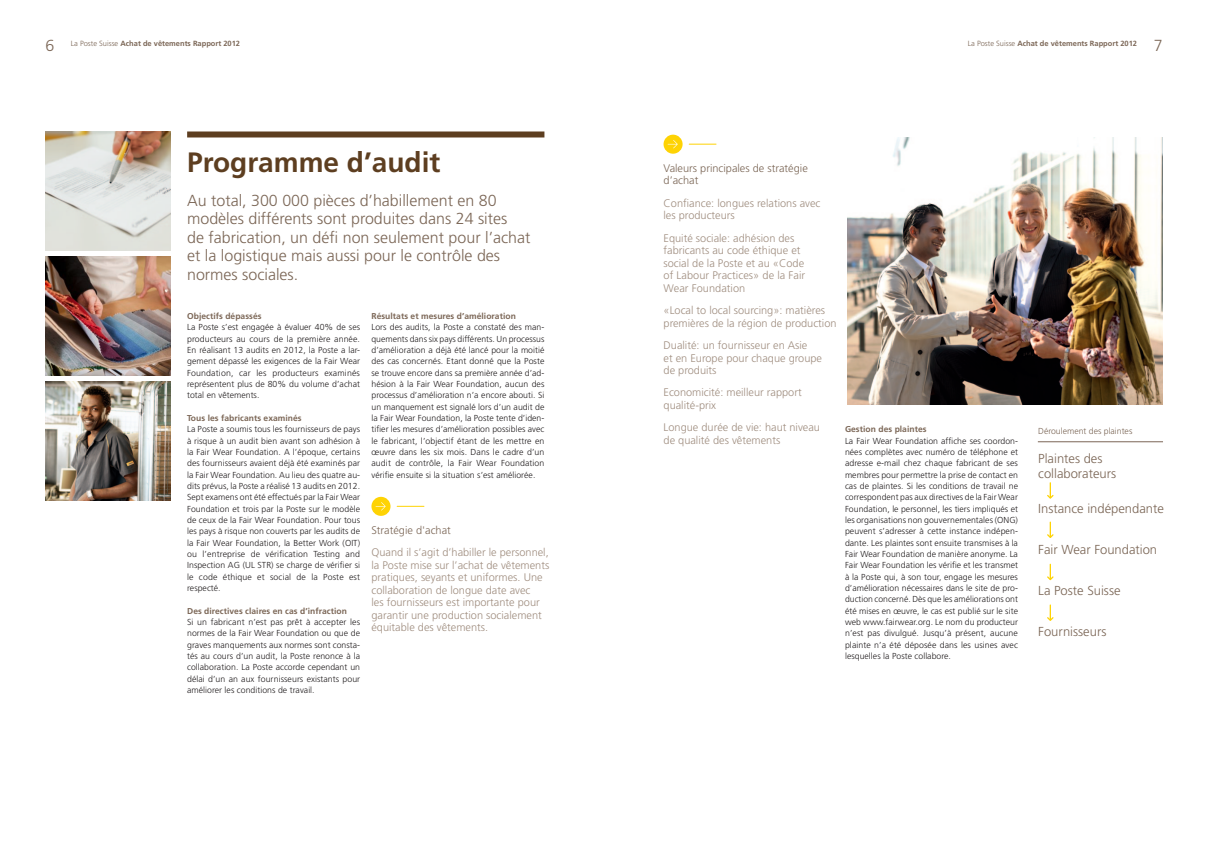
<style>
.page{position:relative;width:1208px;height:859px;background:#fff}
.page>*{position:absolute;margin:0;border:0;box-sizing:border-box;transform-origin:0 0}
.t1{font:700 28px "Frutiger LT Std";color:#5d3e20}
.t2{font:300 16px/18.5px "Frutiger";color:#7b6656}
.t3{font:300 13px/15px "Frutiger";color:#7b6656}
.t4{font:300 11px/12.5px "Frutiger";color:#a08e80}
.t5{font:300 11px/12.5px "Frutiger";color:#7b6656}
.t6{font:300 8.7px/11.3px "Frutiger";letter-spacing:.005em;color:#231f20;text-align:justify}
.t7{font:300 8.7px "Frutiger";color:#7b6656}
.t8{font:700 8.5px "Frutiger LT Std";letter-spacing:.005em;color:#7b6656}
.t9{font:700 7.5px "Frutiger LT Std";color:#7b6656}
.s1{font-family:"Frutiger";font-weight:300}
</style>
<div class="page">
<svg style="left:689px;top:144px;width:27px;height:1px"></svg>
<svg style="left:397px;top:506px;width:27px;height:1px"></svg>
<div style="left:187px;top:131px;width:357px;height:6px;background:#5d3e20"></div>
<hr style="left:1037px;top:442px;width:126px;height:1px;background:#7b6656">
<div style="left:663px;top:135px;width:19px;height:19px;background:#fed304;border-radius:50%"></div>
<svg style="left:667px;top:140px;width:10px;height:8px"></svg>
<img style="left:45px;top:257px;width:125px;height:119px">
<img style="left:45px;top:381px;width:125px;height:119px">
<img style="left:45px;top:132px;width:125px;height:119px">
<div style="left:371px;top:497px;width:19px;height:19px;background:#fed304;border-radius:50%"></div>
<svg style="left:375px;top:502px;width:11px;height:8px"></svg>
<img style="left:848px;top:137px;width:314px;height:267px">
<svg style="left:1047px;top:483px;width:7px;height:16px"></svg>
<svg style="left:1047px;top:522px;width:7px;height:16px"></svg>
<svg style="left:1047px;top:564px;width:7px;height:17px"></svg>
<svg style="left:1047px;top:605px;width:7px;height:16px"></svg>
<h2 class="t2" style="left:45px;top:36px;width:10px">6</h2>
<h2 class="t2" style="left:1153px;top:36px;width:10px">7</h2>
<p class="t9" style="left:71px;top:39px;width:171px"><span class="s1">La Poste Suisse</span> Achat de vêtements Rapport 2012</p>
<p class="t9" style="left:967px;top:39px;width:171px"><span class="s1">La Poste Suisse</span> Achat de vêtements Rapport 2012</p>
<h2 class="t1" style="left:187px;top:145px;width:255px">Programme d’audit</h2>
<p class="t2" style="left:187px;top:191px;width:345px">Au total, 300 000 pièces d’habillement en 80 modèles différents sont produites dans 24 sites<br>de fabrication, un défi non seulement pour l’achat et la logistique mais aussi pour le contrôle des</p>
<h2 class="t2" style="left:187px;top:265px;width:113px">normes sociales.</h2>
<h6 class="t8" style="left:187px;top:311px;width:76px">Objectifs dépassés</h6>
<p class="t6" style="left:187px;top:322px;width:174px">La Poste s’est engagée à évaluer 40% de ses producteurs au cours de la première année.<br>En réalisant 13 audits en 2012, la Poste a lar&shy;gement dépassé les exigences de la Fair Wear Foundation, car les producteurs examinés représentent plus de 80% du volume d’achat total en vêtements.</p>
<h6 class="t8" style="left:187px;top:413px;width:116px">Tous les fabricants examinés</h6>
<p class="t6" style="left:187px;top:424px;width:174px">La Poste a soumis tous les fournisseurs de pays à risque à un audit bien avant son adhésion à la Fair Wear Foundation. A l’époque, certains des fournisseurs avaient déjà été examinés par la Fair Wear Foundation. Au lieu des quatre au&shy;dits prévus, la Poste a réalisé 13 audits en 2012.<br>Sept examens ont été effectués par la Fair Wear Foundation et trois par la Poste sur le modèle de ceux de la Fair Wear Foundation. Pour tous les pays à risque non couverts par les audits de la Fair Wear Foundation, la Better Work (OIT) ou l’entreprise de vérification Testing and Inspection AG (UL STR) se charge de vérifier si le code éthique et social de la Poste est respecté.</p>
<h6 class="t8" style="left:187px;top:606px;width:161px">Des directives claires en cas d’infraction</h6>
<p class="t6" style="left:187px;top:616px;width:175px">Si un fabricant n’est pas prêt à accepter les normes de la Fair Wear Foundation ou que de graves manquements aux normes sont consta&shy;tés au cours d’un audit, la Poste renonce à la collaboration. La Poste accorde cependant un délai d’un an aux fournisseurs existants pour améliorer les conditions de travail.</p>
<p class="t8" style="left:371px;top:311px;width:146px">Résultats et mesures d’amélioration</p>
<p class="t6" style="left:371px;top:322px;width:174px">Lors des audits, la Poste a constaté des man&shy;quements dans six pays différents. Un processus d’amélioration a déjà été lancé pour la moitié des cas concernés. Etant donné que la Poste se trouve encore dans sa première année d’ad&shy;hésion à la Fair Wear Foundation, aucun des processus d’amélioration n’a encore abouti. Si un manquement est signalé lors d’un audit de la Fair Wear Foundation, la Poste tente d’iden&shy;tifier les mesures d’amélioration possibles avec le fabricant, l’objectif étant de les mettre en œuvre dans les six mois. Dans le cadre d’un audit de contrôle, la Fair Wear Foundation vérifie ensuite si la situation s’est améliorée.</p>
<p class="t5" style="left:371px;top:524px;width:81px">Stratégie d'achat</p>
<p class="t4" style="left:371px;top:546px;width:179px">Quand il s’agit d’habiller le personnel, la Poste mise sur l’achat de vêtements pratiques, seyants et uniformes. Une collaboration de longue date avec<br>les fournisseurs est importante pour garantir une production socialement équitable des vêtements.</p>
<p class="t5" style="left:663px;top:162px;width:146px">Valeurs principales de stratégie d’achat</p>
<p class="t4" style="left:663px;top:197px;width:158px">Confiance: longues relations avec les producteurs</p>
<p class="t4" style="left:663px;top:232px;width:143px">Equité sociale: adhésion des fabricants au code éthique et social de la Poste et au «Code of Labour Practices» de la Fair<br>Wear Foundation</p>
<p class="t4" style="left:663px;top:304px;width:174px">«Local to local sourcing»: matières premières de la région de production</p>
<p class="t4" style="left:663px;top:339px;width:160px">Dualité: un fournisseur en Asie<br>et en Europe pour chaque groupe de produits</p>
<p class="t4" style="left:663px;top:386px;width:140px">Economicité: meilleur rapport qualité-prix</p>
<p class="t4" style="left:663px;top:421px;width:158px">Longue durée de vie: haut niveau de qualité des vêtements</p>
<h6 class="t8" style="left:845px;top:424px;width:83px">Gestion des plaintes</h6>
<p class="t6" style="left:845px;top:435px;width:174px">La Fair Wear Foundation affiche ses coordon&shy;nées complètes avec numéro de téléphone et adresse e-mail chez chaque fabricant de ses membres pour permettre la prise de contact en cas de plaintes. Si les conditions de travail ne correspondent pas aux directives de la Fair Wear Foundation, le personnel, les tiers impliqués et les organisations non gouvernementales (ONG) peuvent s’adresser à cette instance indépen&shy;dante. Les plaintes sont ensuite transmises à la Fair Wear Foundation de manière anonyme. La Fair Wear Foundation les vérifie et les transmet à la Poste qui, à son tour, engage les mesures d’amélioration nécessaires dans le site de pro&shy;duction concerné. Dès que les améliorations ont été mises en œuvre, le cas est publié sur le site web www.fairwear.org. Le nom du producteur n’est pas divulgué. Jusqu’à présent, aucune plainte n’a été déposée dans les usines avec lesquelles la Poste collabore.</p>
<p class="t7" style="left:1038px;top:426px;width:96px">Déroulement des plaintes</p>
<p class="t3" style="left:1038px;top:451px;width:79px">Plaintes des collaborateurs</p>
<p class="t3" style="left:1038px;top:501px;width:127px">Instance indépendante</p>
<p class="t3" style="left:1038px;top:542px;width:120px">Fair Wear Foundation</p>
<p class="t3" style="left:1038px;top:583px;width:84px">La Poste Suisse</p>
<p class="t3" style="left:1038px;top:624px;width:70px">Fournisseurs</p>
</div>
